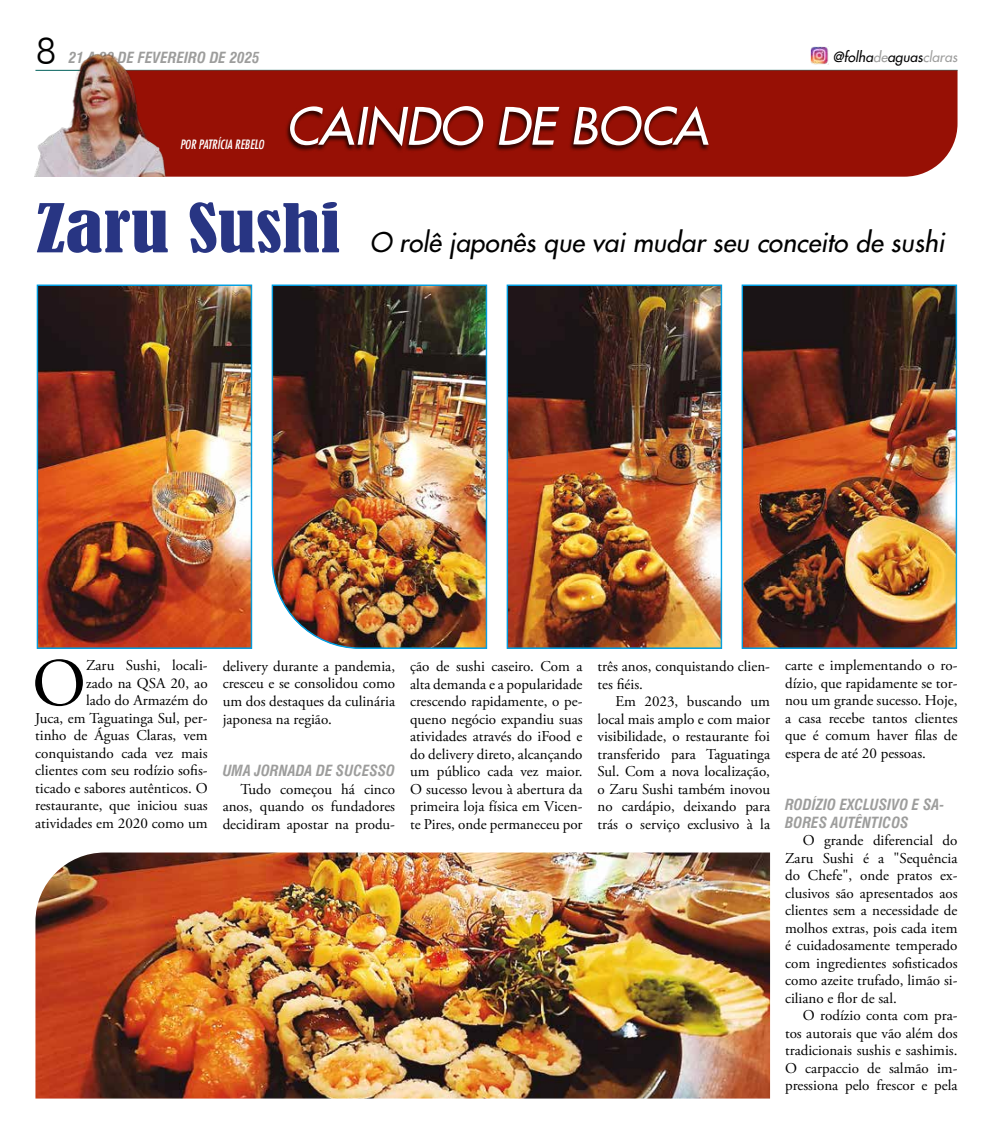
<style>
.page{position:relative;width:993px;height:1134px;background:#fff}
.page>*{position:absolute;margin:0;border:0;box-sizing:border-box;transform-origin:0 0}
.t1{font:67.75px "Adobe Garamond Pro";color:#000}
.t2{font:condensed 62.5px "Bernard";color:#283583;scale:1.25 1}
.t3{font:italic 50px "Futura 2";color:#fff}
.t4{font:300 37px "Futura BT";color:#000}
.t5{font:italic 26.25px "Futura 2";color:#000}
.t6{font:15px/17.5px "Adobe Garamond Pro";color:#000;text-align:justify}
.t7{font:italic 700 condensed 15px/17.5px "Swiss 721 BT";color:#9d9d9c}
.t8{font:italic 13.75px "Futura 2";color:#000}
.t9{font:italic condensed 12.5px "Futura";color:#fff}
.s1{color:#9d9d9c}
</style>
<div class="page">
<img style="left:810px;top:47px;width:18px;height:17px">
<div style="left:87px;top:70px;width:870px;height:107px;background:#971005"></div>
<img style="left:34px;top:54px;width:132px;height:122px">
<div style="left:284px;top:106px;width:426px;height:47px;background:#000;opacity:.75"></div>
<img style="left:272px;top:285px;width:214px;height:363px">
<img style="left:506px;top:285px;width:215px;height:364px">
<div style="left:507px;top:285px;width:214px;height:363px;border:1px solid #009fe3"></div>
<img style="left:37px;top:285px;width:215px;height:364px">
<div style="left:37px;top:285px;width:214px;height:363px;border:1px solid #009fe3"></div>
<img style="left:741px;top:285px;width:215px;height:364px">
<div style="left:742px;top:285px;width:213px;height:363px;border:1px solid #009fe3"></div>
<img style="left:35px;top:852px;width:734px;height:246px">
<h3 class="t4" style="left:35px;top:28px;width:23px">8</h3>
<p class="t7" style="left:69px;top:49px;width:192px">21 A 28 DE FEVEREIRO DE 2025</p>
<p class="t8" style="left:832px;top:48px;width:126px">@folha<span class="s1">de</span>aguas<span class="s1">claras</span></p>
<p class="t9" style="left:180px;top:137px;width:85px">POR PATRÍCIA REBELO</p>
<h3 class="t3" style="left:285px;top:93px;width:424px">CAINDO DE BOCA</h3>
<h2 class="t2" style="left:35px;top:192px;width:245px">Zaru Sushi</h2>
<h3 class="t5" style="left:369px;top:225px;width:576px">O rolê japonês que vai mudar seu conceito de sushi</h3>
<h1 class="t1" style="left:32px;top:643px;width:55px">O</h1>
<p class="t6" style="left:35px;top:657px;width:174px;text-align:right">Zaru Sushi, locali-<br>zado na QSA 20, ao<br>lado do Armazém do<br>Juca, em Taguatinga Sul, per&shy;tinho de Águas Claras, vem conquistando cada vez mais clientes com seu rodízio sofis&shy;ticado e sabores autênticos. O restaurante, que iniciou suas atividades em 2020 como um</p>
<p class="t6" style="left:222px;top:658px;width:174px">delivery durante a pandemia, cresceu e se consolidou como um dos destaques da culinária japonesa na região.</p>
<p class="t7" style="left:222px;top:762px;width:174px">UMA JORNADA DE SUCESSO</p>
<p class="t6" style="left:222px;top:780px;width:174px;text-indent:18px">Tudo começou há cinco anos, quando os fundadores decidiram apostar na produ-</p>
<p class="t6" style="left:410px;top:658px;width:174px">ção de sushi caseiro. Com a alta demanda e a popularidade crescendo rapidamente, o pe&shy;queno negócio expandiu suas atividades através do iFood e do delivery direto, alcançando um público cada vez maior.<br>O sucesso levou à abertura da primeira loja física em Vicen&shy;te Pires, onde permaneceu por</p>
<p class="t6" style="left:597px;top:658px;width:174px">três anos, conquistando clien&shy;tes fiéis.</p>
<p class="t6" style="left:597px;top:693px;width:174px;text-indent:18px">Em 2023, buscando um local mais amplo e com maior visibilidade, o restaurante foi transferido para Taguatinga Sul. Com a nova localização, o Zaru Sushi também inovou no cardápio, deixando para trás o serviço exclusivo à la</p>
<p class="t6" style="left:784px;top:657px;width:174px">carte e implementando o ro&shy;dízio, que rapidamente se tor&shy;nou um grande sucesso. Hoje, a casa recebe tantos clientes que é comum haver filas de espera de até 20 pessoas.</p>
<p class="t7" style="left:784px;top:796px;width:161px">RODÍZIO EXCLUSIVO E SA-<br>BORES AUTÊNTICOS</p>
<p class="t6" style="left:784px;top:832px;width:174px;text-indent:18px">O grande diferencial do Zaru Sushi é a "Sequência do Chefe", onde pratos ex&shy;clusivos são apresentados aos clientes sem a necessidade de molhos extras, pois cada item é cuidadosamente temperado com ingredientes sofisticados como azeite trufado, limão si&shy;ciliano e flor de sal.</p>
<p class="t6" style="left:784px;top:1007px;width:174px;text-indent:18px">O rodízio conta com pra&shy;tos autorais que vão além dos tradicionais sushis e sashimis.<br>O carpaccio de salmão im&shy;pressiona pelo frescor e pela</p>
</div>
